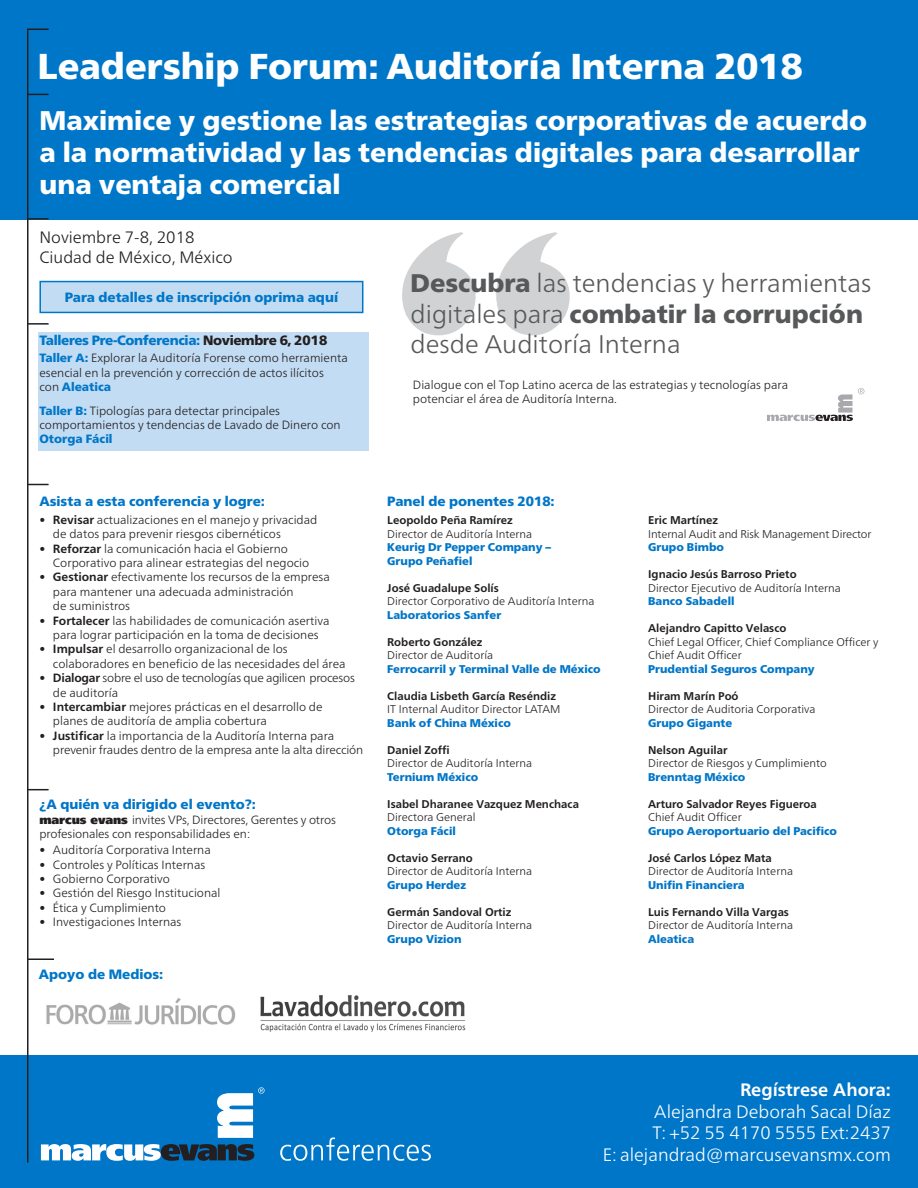
<style>
.page{position:relative;width:918px;height:1188px;background:#fff}
.page>*{position:absolute;margin:0;border:0;box-sizing:border-box;transform-origin:0 0}
.t1{font:900 36px "Frutiger Neue LTW1 G";color:#fff}
.t2{font:900 27px/32.4px "Frutiger Neue LTW1 G";color:#fff}
.t3{font:300 25.5px/30.6px "Frutiger Neue LTW1 G";color:#57585a}
.t4{font:300 18px/21.6px "Frutiger Neue LTW1 G";color:#fff;text-align:right}
.t5{font:700 18px "Frutiger Neue LTW1 G";color:#fff}
.t6{font:300 16.5px/19.8px "Frutiger Neue LTW1 G";color:#231f20}
.t7{font:900 13.5px "Frutiger Neue LTW1 G";color:#0076c8}
.t8{font:900 13.5px "Frutiger Neue LTW1 G";letter-spacing:-.025em;color:#0076c8}
.t9{font:300 12px/14.4px "Frutiger Neue LTW1 G";color:#231f20}
.t10{font:300 12px/14.4px "Frutiger Neue LTW1 G";letter-spacing:-.02em;color:#231f20}
.t11{font:900 12px "Frutiger Neue LTW1 G";color:#0076c8}
.t12{font:300 11.25px/13.5px "Frutiger Neue LTW1 G";color:#231f20}
.t13{font:700 11.25px "Frutiger Neue LTW1 G";color:#231f20}
.t14{font:900 11.25px/13.5px "Frutiger Neue LTW1 G";color:#0076c8}
.s1{color:#231f20}
.s2{font-weight:900;color:#0076c8}
.s3{font-weight:700}
.s4{font-family:"Frutiger LT";font-weight:900}
.s5{font-weight:900}
</style>
<div class="page">
<div style="left:0;top:1055px;width:918px;height:133px;background:#0076c8"></div>
<div style="left:0;top:0;width:918px;height:220px;background:#0076c8"></div>
<svg style="left:280px;top:1137px;width:151px;height:24px"></svg>
<svg style="left:767px;top:388px;width:97px;height:33px"></svg>
<svg style="left:402px;top:232px;width:168px;height:103px"></svg>
<svg style="left:27px;top:28px;width:238px;height:1135px"></svg>
<hr style="left:27px;top:218px;width:22px;height:2px;background:#231f20">
<div style="left:39px;top:332px;width:330px;height:119px;background:#c2dcf3"></div>
<hr style="left:27px;top:323px;width:22px;height:2px;background:#231f20">
<div style="left:40px;top:282px;width:323px;height:30px;background:#c2dcf3"></div>
<div style="left:39px;top:281px;width:324px;height:32px;border:2px solid #0076c8"></div>
<hr style="left:27px;top:958px;width:27px;height:2px;background:#231f20">
<img style="left:39px;top:991px;width:200px;height:45px">
<img style="left:261px;top:994px;width:205px;height:38px">
<h1 class="t1" style="left:38px;top:40px;width:766px">Leadership Forum: Auditoría Interna 2018</h1>
<h2 class="t2" style="left:39px;top:102px;width:829px">Maximice y gestione las estrategias corporativas de acuerdo a la normatividad y las tendencias digitales para desarrollar una ventaja comercial</h2>
<h3 class="t6" style="left:39px;top:226px;width:195px">Noviembre 7-8, 2018<br>Ciudad de México, México</h3>
<p class="t7" style="left:65px;top:287px;width:275px">Para detalles de inscripción oprima aquí</p>
<p class="t8" style="left:39px;top:330px;width:289px">Talleres Pre-Conferencia: <span class="s1">Noviembre 6, 2018</span></p>
<p class="t9" style="left:39px;top:350px;width:310px"><span class="s2">Taller A:</span> Explorar la Auditoría Forense como herramienta esencial en la prevención y corrección de actos ilícitos<br>con <span class="s2">Aleatica</span></p>
<p class="t9" style="left:39px;top:402px;width:303px"><span class="s2">Taller B:</span> Tipologías para detectar principales comportamientos y tendencias de Lavado de Dinero con</p>
<p class="t11" style="left:39px;top:430px;width:75px">Otorga Fácil</p>
<p class="t7" style="left:39px;top:491px;width:227px">Asista a esta conferencia y logre:</p>
<p class="t9" style="left:53px;top:511px;width:266px;text-indent:-14px">• <span class="s3">Revisar</span> actualizaciones en el manejo y privacidad de datos para prevenir riesgos cibernéticos</p>
<p class="t9" style="left:53px;top:540px;width:258px;text-indent:-14px">• <span class="s3">Reforzar</span> la comunicación hacia el Gobierno<br>Corporativo para alinear estrategias del negocio</p>
<p class="t9" style="left:53px;top:569px;width:278px;text-indent:-14px">• <span class="s3">Gestionar</span> efectivamente los recursos de la empresa para mantener una adecuada administración<br>de suministros</p>
<p class="t9" style="left:39px;top:612px;width:292px;text-align:center">• <span class="s3">Fortalecer</span> las habilidades de comunicación asertiva para lograr participación en la toma de decisiones</p>
<p class="t9" style="left:53px;top:641px;width:294px;text-indent:-14px">• <span class="s3">Impulsar</span> el desarrollo organizacional de los colaboradores en beneficio de las necesidades del área</p>
<p class="t10" style="left:53px;top:670px;width:303px;text-indent:-14px">• <span class="s3">Dialogar</span> sobre el uso de tecnologías que agilicen procesos de auditoría</p>
<p class="t9" style="left:53px;top:699px;width:271px;text-indent:-14px">• <span class="s3">Intercambiar</span> mejores prácticas en el desarrollo de planes de auditoría de amplia cobertura</p>
<p class="t9" style="left:53px;top:727px;width:312px;text-indent:-14px">• <span class="s3">Justificar</span> la importancia de la Auditoría Interna para prevenir fraudes dentro de la empresa ante la alta dirección</p>
<p class="t7" style="left:39px;top:794px;width:218px">¿A quién va dirigido el evento?:</p>
<p class="t9" style="left:39px;top:811px;width:298px"><span class="s4">marcus evans</span> invites VPs, Directores, Gerentes y otros profesionales con responsabilidades en:</p>
<p class="t9" style="left:39px;top:842px;width:173px">• Auditoría Corporativa Interna</p>
<p class="t9" style="left:39px;top:856px;width:167px">• Controles y Políticas Internas</p>
<p class="t9" style="left:39px;top:871px;width:132px">• Gobierno Corporativo</p>
<p class="t9" style="left:39px;top:885px;width:183px">• Gestión del Riesgo Institucional</p>
<p class="t9" style="left:39px;top:900px;width:128px">• Ética y Cumplimiento</p>
<p class="t9" style="left:39px;top:914px;width:144px">• Investigaciones Internas</p>
<p class="t7" style="left:39px;top:964px;width:126px">Apoyo de Medios:</p>
<h3 class="t3" style="left:411px;top:266px;width:462px"><span class="s5">Descubra</span> las tendencias y herramientas digitales para <span class="s5">combatir la corrupción </span>desde Auditoría Interna</h3>
<p class="t9" style="left:413px;top:376px;width:377px">Dialogue con el Top Latino acerca de las estrategias y tecnologías para potenciar el área de Auditoría Interna.</p>
<p class="t7" style="left:387px;top:491px;width:169px">Panel de ponentes 2018:</p>
<p class="t13" style="left:387px;top:512px;width:127px">Leopoldo Peña Ramírez</p>
<p class="t12" style="left:387px;top:526px;width:146px">Director de Auditoría Interna</p>
<p class="t14" style="left:387px;top:540px;width:165px">Keurig Dr Pepper Company –<br>Grupo Peñafiel</p>
<p class="t13" style="left:387px;top:580px;width:113px">José Guadalupe Solís</p>
<p class="t12" style="left:387px;top:594px;width:209px">Director Corporativo de Auditoría Interna</p>
<p class="t14" style="left:387px;top:607px;width:116px">Laboratorios Sanfer</p>
<p class="t13" style="left:387px;top:634px;width:97px">Roberto González</p>
<p class="t12" style="left:387px;top:648px;width:107px">Director de Auditoría</p>
<p class="t14" style="left:387px;top:661px;width:215px">Ferrocarril y Terminal Valle de México</p>
<p class="t13" style="left:387px;top:688px;width:170px">Claudia Lisbeth García Reséndiz</p>
<p class="t12" style="left:387px;top:702px;width:175px">IT Internal Auditor Director LATAM</p>
<p class="t14" style="left:387px;top:715px;width:125px">Bank of China México</p>
<p class="t13" style="left:387px;top:742px;width:64px">Daniel Zoffi</p>
<p class="t12" style="left:387px;top:756px;width:146px">Director de Auditoría Interna</p>
<p class="t14" style="left:387px;top:769px;width:92px">Ternium México</p>
<p class="t13" style="left:387px;top:796px;width:193px">Isabel Dharanee Vazquez Menchaca</p>
<p class="t12" style="left:387px;top:810px;width:90px">Directora General</p>
<p class="t14" style="left:387px;top:823px;width:70px">Otorga Fácil</p>
<p class="t13" style="left:387px;top:850px;width:87px">Octavio Serrano</p>
<p class="t12" style="left:387px;top:864px;width:146px">Director de Auditoría Interna</p>
<p class="t14" style="left:387px;top:877px;width:80px">Grupo Herdez</p>
<p class="t13" style="left:387px;top:904px;width:126px">Germán Sandoval Ortiz</p>
<p class="t12" style="left:387px;top:918px;width:146px">Director de Auditoría Interna</p>
<p class="t14" style="left:387px;top:931px;width:76px">Grupo Vizion</p>
<p class="t13" style="left:648px;top:512px;width:72px">Eric Martínez</p>
<p class="t12" style="left:648px;top:526px;width:225px">Internal Audit and Risk Management Director</p>
<p class="t14" style="left:648px;top:540px;width:77px">Grupo Bimbo</p>
<p class="t13" style="left:648px;top:566px;width:150px">Ignacio Jesús Barroso Prieto</p>
<p class="t12" style="left:648px;top:580px;width:194px">Director Ejecutivo de Auditoría Interna</p>
<p class="t14" style="left:648px;top:594px;width:88px">Banco Sabadell</p>
<p class="t13" style="left:648px;top:620px;width:140px">Alejandro Capitto Velasco</p>
<p class="t12" style="left:648px;top:634px;width:232px">Chief Legal Officer, Chief Compliance Officer y<br>Chief Audit Officer</p>
<p class="t14" style="left:648px;top:661px;width:168px">Prudential Seguros Company</p>
<p class="t13" style="left:648px;top:688px;width:92px">Hiram Marín Poó</p>
<p class="t12" style="left:648px;top:702px;width:169px">Director de Auditoria Corporativa</p>
<p class="t14" style="left:648px;top:715px;width:86px">Grupo Gigante</p>
<p class="t13" style="left:648px;top:742px;width:81px">Nelson Aguilar</p>
<p class="t12" style="left:648px;top:756px;width:180px">Director de Riesgos y Cumplimiento</p>
<p class="t14" style="left:648px;top:769px;width:99px">Brenntag México</p>
<p class="t13" style="left:648px;top:796px;width:170px">Arturo Salvador Reyes Figueroa</p>
<p class="t12" style="left:648px;top:810px;width:95px">Chief Audit Officer</p>
<p class="t14" style="left:648px;top:823px;width:190px">Grupo Aeroportuario del Pacifico</p>
<p class="t13" style="left:648px;top:850px;width:125px">José Carlos López Mata</p>
<p class="t12" style="left:648px;top:864px;width:146px">Director de Auditoría Interna</p>
<p class="t14" style="left:648px;top:877px;width:98px">Unifin Financiera</p>
<p class="t13" style="left:648px;top:904px;width:142px">Luis Fernando Villa Vargas</p>
<p class="t12" style="left:648px;top:918px;width:146px">Director de Auditoría Interna</p>
<p class="t14" style="left:648px;top:931px;width:48px">Aleatica</p>
<h3 class="t5" style="left:740px;top:1077px;width:152px">Regístrese Ahora:</h3>
<h3 class="t4" style="left:603px;top:1099px;width:290px">Alejandra Deborah Sacal Díaz<br>T: +52 55 4170 5555 Ext:2437<br>E: alejandrad@marcusevansmx.com</h3>
</div>
